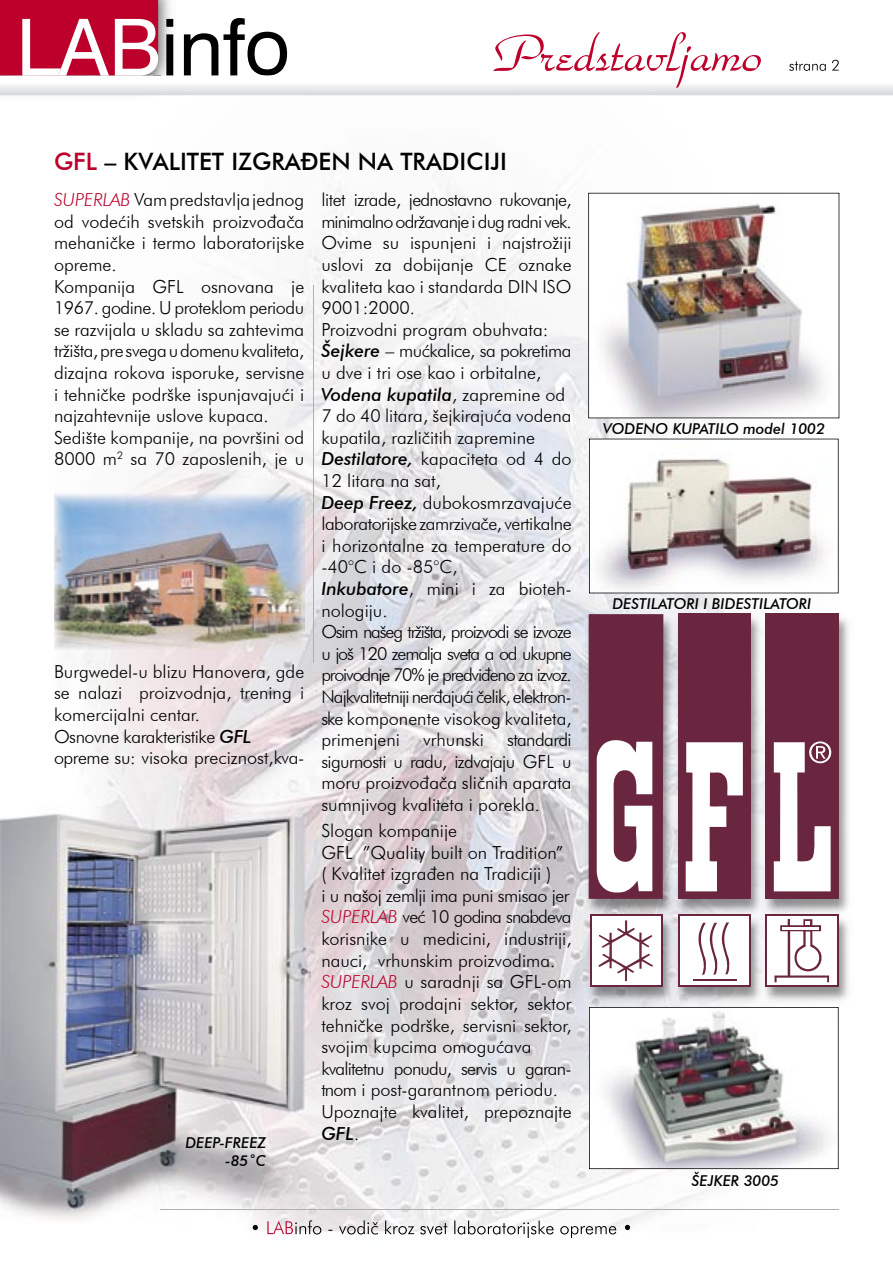
<style>
.page{position:relative;width:893px;height:1263px;background:#fff}
.page>*{position:absolute;margin:0;border:0;box-sizing:border-box;transform-origin:0 0}
.t1{font:500 24px "Futura BT";color:#000}
.t2{font:300 18px/21.6px "Futura BT";color:#000}
.t3{font:italic 500 15px/18px "Futura BT";color:#000;text-align:right}
.s1{color:#bd002b}
.s2{font-style:italic;color:#bd002b}
.s3{font-weight:500;font-style:italic}
</style>
<div class="page">
<img style="left:0;top:95px;width:893px;height:1144px">
<img style="left:583px;top:612px;width:270px;height:392px">
<div style="left:678px;top:614px;width:72px;height:285px;background:#6a263f"></div>
<div style="left:766px;top:614px;width:73px;height:285px;background:#6a263f"></div>
<svg style="left:589px;top:614px;width:74px;height:285px"></svg>
<svg style="left:686px;top:742px;width:57px;height:149px"></svg>
<div style="left:590px;top:914px;width:73px;height:73px;background:#6a263f"></div>
<div style="left:678px;top:914px;width:72px;height:73px;background:linear-gradient(to bottom,#fff,#fff)"></div>
<svg style="left:766px;top:914px;width:73px;height:73px"></svg>
<div style="left:592px;top:916px;width:69px;height:69px;background:#fff"></div>
<div style="left:680px;top:916px;width:68px;height:69px;background:#fff"></div>
<div style="left:768px;top:916px;width:69px;height:69px;background:#fff"></div>
<svg style="left:774px;top:919px;width:55px;height:63px"></svg>
<svg style="left:598px;top:920px;width:55px;height:61px"></svg>
<hr style="left:693px;top:979px;width:43px;height:2px;background:#6a263f">
<svg style="left:774px;top:741px;width:57px;height:150px"></svg>
<svg style="left:698px;top:922px;width:32px;height:52px"></svg>
<hr style="left:160px;top:1209px;width:679px;height:1px;background:#b0afb0">
<svg style="left:253px;top:1225px;width:5px;height:5px"></svg>
<svg style="left:267px;top:1220px;width:363px;height:18px"></svg>
<img style="left:0;top:95px;width:175px;height:6px">
<svg style="left:0;top:0;width:893px;height:95px"></svg>
<hr style="left:314px;top:286px;width:1px;height:377px;background:#b0afb0">
<img style="left:54px;top:493px;width:250px;height:156px">
<img style="left:588px;top:193px;width:251px;height:225px">
<svg style="left:589px;top:439px;width:250px;height:154px"></svg>
<svg style="left:589px;top:1007px;width:250px;height:162px"></svg>
<h1 class="t1" style="left:54px;top:147px;width:454px"><span class="s1">GFL</span> – KVALITET IZGRAÐEN NA TRADICIJI</h1>
<p class="t2" style="left:54px;top:189px;width:252px"><span class="s2">SUPERLAB</span> Vam predstavlja jednog od vodećih svetskih proizvođača mehaničke i termo laboratorijske opreme.<br>Kompanija GFL osnovana je<br>1967. godine. U proteklom periodu se razvijala u skladu sa zahtevima tržišta, pre svega u domenu kvaliteta, dizajna rokova isporuke, servisne i tehničke podrške ispunjavajući i najzahtevnije uslove kupaca.<br>Sedište kompanije, na površini od<br>8000 m<sup>2</sup> sa 70 zaposlenih, je u</p>
<p class="t2" style="left:321px;top:189px;width:252px">litet izrade, jednostavno rukovanje, minimalno održavanje i dug radni vek.<br>Ovime su ispunjeni i najstrožiji uslovi za dobijanje CE oznake kvaliteta kao i standarda DIN ISO<br>9001:2000.<br>Proizvodni program obuhvata:<br><span class="s3">Šejkere</span> – mućkalice, sa pokretima u dve i tri ose kao i orbitalne,<br><span class="s3">Vodena kupatila</span>, zapremine od<br>7 do 40 litara, šejkirajuća vodena kupatila, različitih zapremine<br><span class="s3">Destilatore,</span> kapaciteta od 4 do<br>12 litara na sat,<br><span class="s3">Deep Freez,</span> dubokosmrzavajuće laboratorijske zamrzivače, vertikalne i horizontalne za temperature do -40°C i do -85°C,<br><span class="s3">Inkubatore</span>, mini i za bioteh&shy;nologiju.<br>Osim našeg tržišta, proizvodi se izvoze u još 120 zemalja sveta a od ukupne proivodnje 70% je predviđeno za izvoz.<br>Najkvalitetniji nerđajući čelik, elektron&shy;ske komponente visokog kvaliteta, primenjeni</p>
<p class="t2" style="left:54px;top:660px;width:252px">Burgwedel-u blizu Hanovera, gde se nalazi proizvodnja, trening i komercijalni centar.<br>Osnovne karakteristike <span class="s3">GFL </span>opreme su: visoka preciznost,kva-</p>
<p class="t2" style="left:321px;top:729px;width:252px;text-align:justify;text-indent:186px">standardi sigurnosti u radu, izdvajaju GFL u moru proizvođača sličnih aparata sumnjivog kvaliteta i porekla.</p>
<p class="t2" style="left:321px;top:820px;width:252px">Slogan kompanije<br>GFL ”Quality built on Tradition” ( Kvalitet izgrađen na Tradiciji )<br>i u našoj zemlji ima puni smisao jer<br><span class="s2">SUPERLAB</span> već 10 godina snabdeva korisnike u medicini, industriji, nauci, vrhunskim proizvodima.<br><span class="s2">SUPERLAB</span> u saradnji sa GFL-om kroz svoj prodajni sektor, sektor tehničke podrške, servisni sektor, svojim kupcima omogućava kvalitetnu ponudu, servis u garan&shy;tnom i post-garantnom periodu.<br>Upoznajte kvalitet, prepoznajte<br><span class="s3">GFL</span>.</p>
<p class="t2" style="left:423px;top:729px;width:62px">vrhunski</p>
<p class="t3" style="left:185px;top:1133px;width:82px">DEEP-FREEZ -85˚C</p>
<p class="t3" style="left:603px;top:419px;width:223px">VODENO KUPATILO model 1002</p>
<p class="t3" style="left:612px;top:594px;width:201px">DESTILATORI I BIDESTILATORI</p>
<p class="t3" style="left:692px;top:1172px;width:89px">ŠEJKER 3005</p>
</div>
